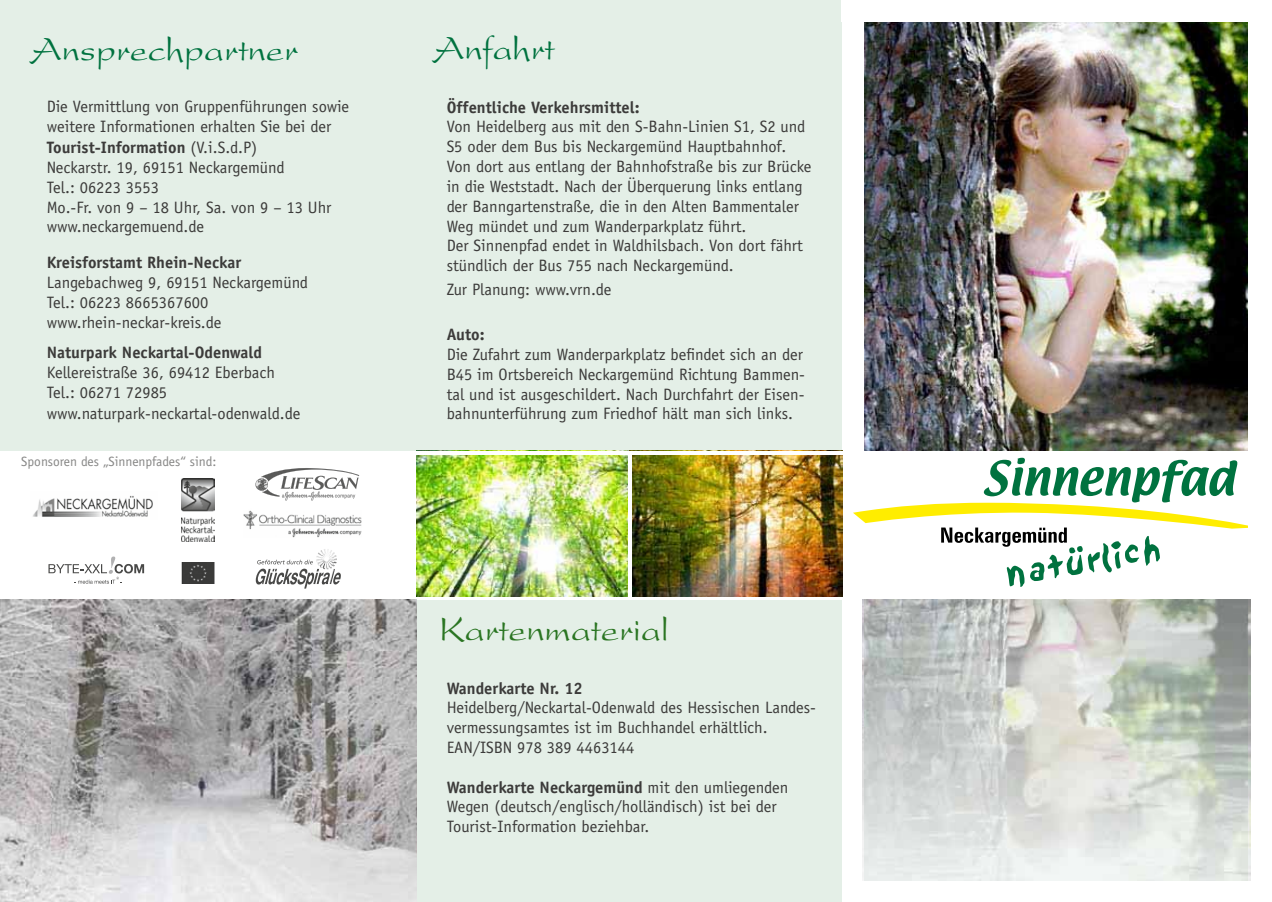
<style>
.page{position:relative;width:1272px;height:902px;background:#fff}
.page>*{position:absolute;margin:0;border:0;box-sizing:border-box;transform-origin:0 0}
.t1{font:36px "President";color:#00723f}
.t2{font:36px "President";color:#2a7522}
.t3{font:16.5px/19.8px "Officina Sans";color:#3c3b3a}
.t4{font:700 16.5px "Officina Sans";color:#3c3b3a}
.t5{font:13.5px "Officina Sans";color:#878786}
.s1{font-weight:700}
</style>
<div class="page">
<div style="left:0;top:0;width:1271px;height:901px;background:#e4efe7"></div>
<div style="left:0;top:451px;width:1271px;height:149px;background:#fff"></div>
<img style="left:863px;top:21px;width:385px;height:430px">
<div style="left:842px;top:0;width:21px;height:901px;background:#fff"></div>
<img style="left:417px;top:455px;width:425px;height:142px">
<svg style="left:853px;top:457px;width:395px;height:130px"></svg>
<hr style="left:628px;top:451px;width:3px;height:149px;background:#fff">
<img style="left:0;top:601px;width:417px;height:300px">
<img style="left:0;top:600px;width:417px;height:1px">
<div style="left:1248px;top:0;width:23px;height:901px;background:#fff"></div>
<div style="left:862px;top:880px;width:409px;height:21px;background:#fff"></div>
<div style="left:841px;top:0;width:430px;height:21px;background:#fff"></div>
<img style="left:862px;top:600px;width:388px;height:280px">
<img style="left:181px;top:478px;width:33px;height:63px">
<svg style="left:48px;top:556px;width:96px;height:27px"></svg>
<img style="left:181px;top:562px;width:33px;height:21px">
<svg style="left:256px;top:559px;width:85px;height:29px"></svg>
<img style="left:33px;top:495px;width:120px;height:22px">
<svg style="left:255px;top:468px;width:104px;height:33px"></svg>
<img style="left:243px;top:510px;width:119px;height:28px">
<img style="left:316px;top:549px;width:20px;height:10px">
<h1 class="t1" style="left:30px;top:26px;width:270px">Ansprechpartner</h1>
<p class="t3" style="left:47px;top:98px;width:304px">Die Vermittlung von Gruppenführungen sowie weitere Informationen erhalten Sie bei der <span class="s1">Tourist-Information</span> (V.i.S.d.P)<br>Neckarstr. 19, 69151 Neckargemünd<br>Tel.: 06223 3553<br>Mo.-Fr. von 9 – 18 Uhr, Sa. von 9 – 13 Uhr www.neckargemuend.de</p>
<p class="t4" style="left:47px;top:256px;width:196px">Kreisforstamt Rhein-Neckar</p>
<p class="t3" style="left:47px;top:274px;width:263px">Langebachweg 9, 69151 Neckargemünd<br>Tel.: 06223 8665367600 www.rhein-neckar-kreis.de</p>
<p class="t4" style="left:47px;top:346px;width:217px">Naturpark Neckartal-Odenwald</p>
<p class="t3" style="left:47px;top:363px;width:230px">Kellereistraße 36, 69412 Eberbach<br>Tel.: 06271 72985</p>
<p class="t3" style="left:47px;top:405px;width:255px">www.naturpark-neckartal-odenwald.de</p>
<p class="t5" style="left:21px;top:456px;width:197px">Sponsoren des „Sinnenpfades“ sind:</p>
<h1 class="t1" style="left:432px;top:26px;width:124px">Anfahrt</h1>
<p class="t4" style="left:446px;top:101px;width:194px">Öffentliche Verkehrsmittel:</p>
<p class="t3" style="left:446px;top:118px;width:366px">Von Heidelberg aus mit den S-Bahn-Linien S1, S2 und S5 oder dem Bus bis Neckargemünd Hauptbahnhof.<br>Von dort aus entlang der Bahnhofstraße bis zur Brücke in die Weststadt. Nach der Überquerung links entlang der Banngartenstraße, die in den Alten Bammentaler Weg mündet und zum Wanderparkplatz führt.<br>Der Sinnenpfad endet in Waldhilsbach. Von dort fährt stündlich der Bus 755 nach Neckargemünd.</p>
<p class="t3" style="left:446px;top:281px;width:166px">Zur Planung: www.vrn.de</p>
<p class="t4" style="left:446px;top:328px;width:39px">Auto:</p>
<p class="t3" style="left:446px;top:346px;width:360px">Die Zufahrt zum Wanderparkplatz befindet sich an der B45 im Ortsbereich Neckargemünd Richtung Bammen&shy;tal und ist ausgeschildert. Nach Durchfahrt der Eisen&shy;bahnunterführung zum Friedhof hält man sich links.</p>
<h1 class="t2" style="left:438px;top:606px;width:232px">Kartenmaterial</h1>
<p class="t4" style="left:446px;top:681px;width:138px">Wanderkarte Nr. 12</p>
<p class="t3" style="left:446px;top:699px;width:371px">Heidelberg/Neckartal-Odenwald des Hessischen Landes&shy;vermessungsamtes ist im Buchhandel erhältlich.<br>EAN/ISBN 978 389 4463144</p>
<p class="t3" style="left:446px;top:778px;width:343px"><span class="s1">Wanderkarte Neckargemünd</span> mit den umliegenden<br>Wegen (deutsch/englisch/holländisch) ist bei der<br>Tourist-Information beziehbar.</p>
</div>
